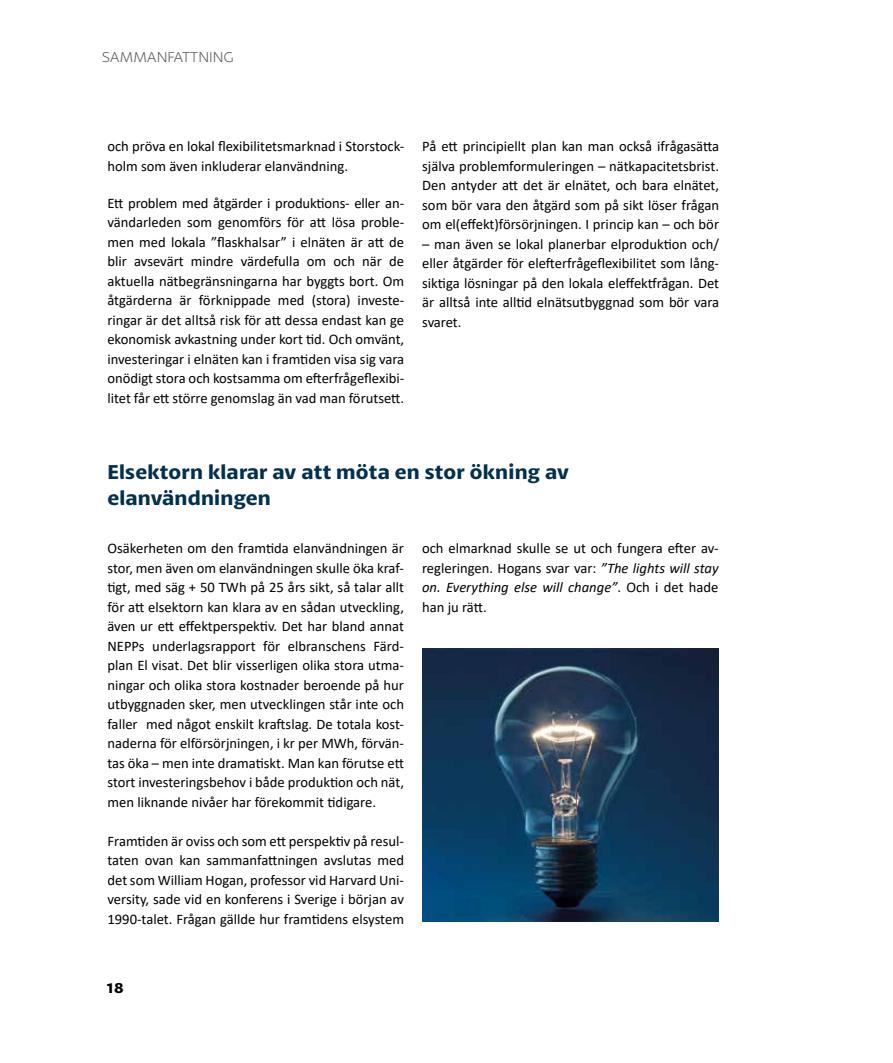
<style>
.page{position:relative;width:893px;height:1063px;background:#fff}
.page>*{position:absolute;margin:0;border:0;box-sizing:border-box;transform-origin:0 0}
.t1{font:600 21px/25.2px "Petala Pro";letter-spacing:.01em;color:#02304d}
.t2{font:300 15px "Petala Pro";color:#565657}
.t3{font:600 15px "Petala Pro";color:#000}
.t4{font:14.7px/19.5px "Calibri";color:#000;text-align:justify}
.s1{font-style:italic}
</style>
<div class="page">
<img style="left:422px;top:648px;width:297px;height:274px">
<p class="t2" style="left:102px;top:49px;width:133px">SAMMANFATTNING</p>
<p class="t4" style="left:107px;top:136px;width:298px">och pröva en lokal flexibilitetsmarknad i Storstock&shy;holm som även inkluderar elanvändning.</p>
<p class="t4" style="left:107px;top:193px;width:298px">Ett problem med åtgärder i produktions- eller an&shy;vändarleden som genomförs för att lösa proble&shy;men med lokala ”flaskhalsar” i elnäten är att de blir avsevärt mindre värdefulla om och när de aktuella nätbegränsningarna har byggts bort. Om åtgärderna är förknippade med (stora) investe&shy;ringar är det alltså risk för att dessa endast kan ge ekonomisk avkastning under kort tid. Och omvänt, investeringar i elnäten kan i framtiden visa sig vara onödigt stora och kostsamma om efterfrågeflexibi&shy;litet får ett större genomslag än vad man förutsett.</p>
<p class="t4" style="left:422px;top:136px;width:298px">På ett principiellt plan kan man också ifrågasätta själva problemformuleringen – nätkapacitetsbrist.<br>Den antyder att det är elnätet, och bara elnätet, som bör vara den åtgärd som på sikt löser frågan om el(effekt)försörjningen. I princip kan – och bör</p>
<p class="t4" style="left:422px;top:234px;width:298px">– man även se lokal planerbar elproduktion och/ eller åtgärder för elefterfrågeflexibilitet som lång&shy;siktiga lösningar på den lokala eleffektfrågan. Det är alltså inte alltid elnätsutbyggnad som bör vara svaret.</p>
<h1 class="t1" style="left:107px;top:460px;width:463px">Elsektorn klarar av att möta en stor ökning av elanvändningen</h1>
<p class="t4" style="left:107px;top:538px;width:298px">Osäkerheten om den framtida elanvändningen är stor, men även om elanvändningen skulle öka kraf&shy;tigt, med säg + 50 TWh på 25 års sikt, så talar allt för att elsektorn kan klara av en sådan utveckling, även ur ett effektperspektiv. Det har bland annat NEPPs underlagsrapport för elbranschens Färd&shy;plan El visat. Det blir visserligen olika stora utma&shy;ningar och olika stora kostnader beroende på hur utbyggnaden sker, men utvecklingen står inte och faller med något enskilt kraftslag. De totala kost&shy;naderna för elförsörjningen, i kr per MWh, förvän&shy;tas öka – men inte dramatiskt. Man kan förutse ett stort investeringsbehov i både produktion och nät, men liknande nivåer har förekommit tidigare.</p>
<p class="t4" style="left:107px;top:831px;width:298px">Framtiden är oviss och som ett perspektiv på resul&shy;taten ovan kan sammanfattningen avslutas med det som William Hogan, professor vid Harvard Uni&shy;versity, sade vid en konferens i Sverige i början av 1990-talet. Frågan gällde hur framtidens elsystem</p>
<p class="t4" style="left:422px;top:538px;width:298px">och elmarknad skulle se ut och fungera efter av&shy;regleringen. Hogans svar var: <span class="s1">”The lights will stay on. Everything else will change”</span>. Och i det hade han ju rätt.</p>
<p class="t3" style="left:106px;top:979px;width:19px">18</p>
</div>
